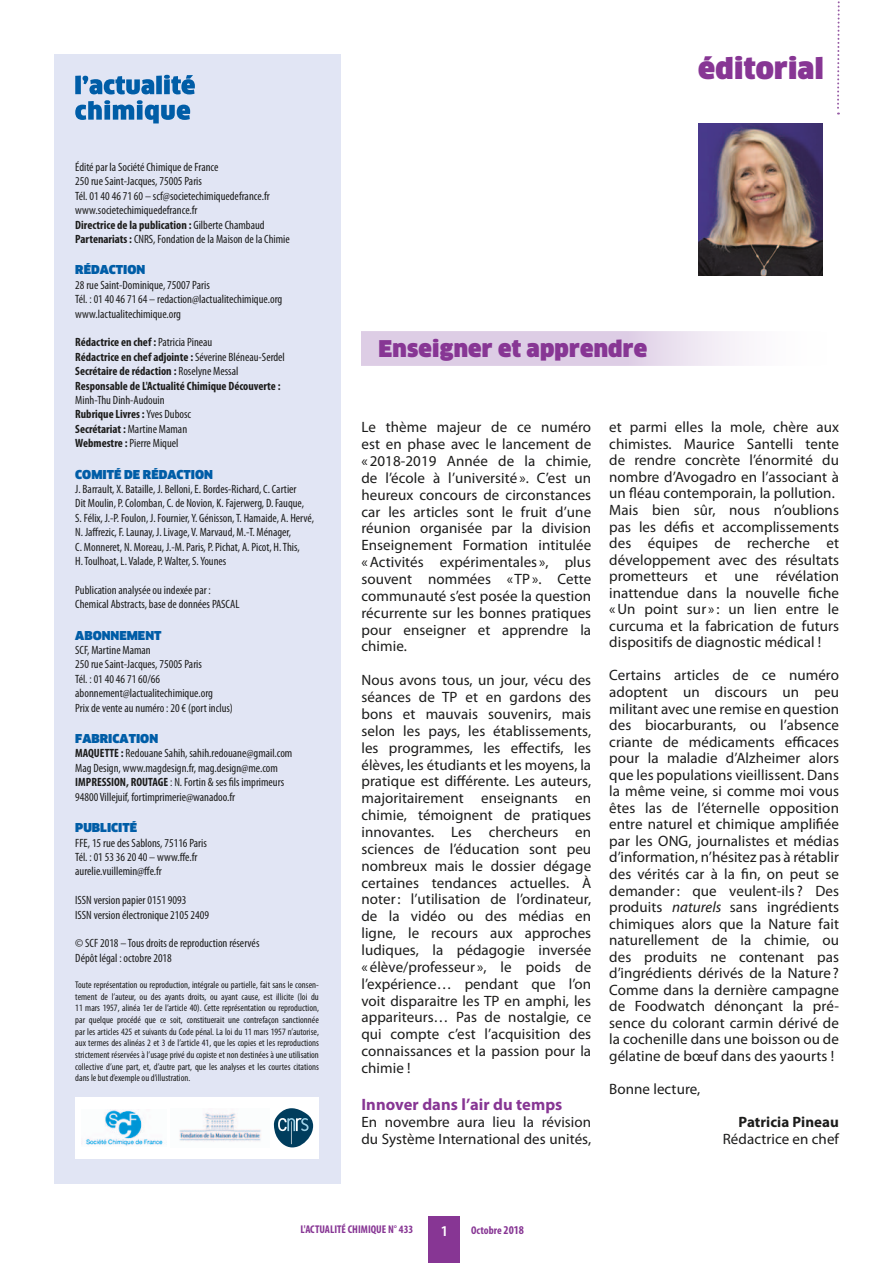
<style>
.page{position:relative;width:893px;height:1263px;background:#fff}
.page>*{position:absolute;margin:0;border:0;box-sizing:border-box;transform-origin:0 0}
.t1{font:900 28.5px "Clan";letter-spacing:.01em;color:#873694}
.t2{font:900 22.5px "Clan";letter-spacing:.01em;color:#873694}
.t3{font:700 16.5px "Myriad Pro";letter-spacing:.005em;color:#873694}
.t4{font:15px/16.8px "Myriad Pro";letter-spacing:.005em;color:#1c1c1b;text-align:justify}
.t5{font:700 15px "Myriad Pro";letter-spacing:.005em;color:#1c1c1b}
.t6{font:600 15px "Myriad Pro";color:#fff}
.t7{font:condensed 12px/14.4px "Myriad Pro";color:#1c1c1b}
.t8{font:700 condensed 12px/14.4px "Myriad Pro";color:#1c1c1b}
.t9{font:900 12px "Clan";color:#005da7}
.t10{font:700 condensed 11.25px "Myriad Pro";color:#873694}
.t11{font:condensed 9.75px/11.7px "Myriad Pro";color:#1c1c1b;text-align:justify}
.s1{font-weight:700}
.s2{font-weight:400}
.s3{font-style:italic}
.s4{font-size:12px}
</style>
<div class="page">
<svg style="left:837px;top:1px;width:3px;height:114px"></svg>
<div style="left:428px;top:1216px;width:32px;height:47px;background:#873694"></div>
<svg style="left:361px;top:332px;width:382px;height:34px;background:#e1d3e8"></svg>
<div style="left:54px;top:54px;width:286px;height:1130px;background:#e1e5f4"></div>
<svg style="left:75px;top:100px;width:115px;height:23px"></svg>
<svg style="left:75px;top:75px;width:120px;height:19px"></svg>
<div style="left:75px;top:1097px;width:244px;height:62px;background:#fff"></div>
<svg style="left:274px;top:1108px;width:39px;height:39px"></svg>
<img style="left:81px;top:1109px;width:82px;height:37px">
<img style="left:179px;top:1113px;width:82px;height:29px">
<img style="left:698px;top:123px;width:124px;height:153px">
<p class="t7" style="left:75px;top:160px;width:216px">Édité par la Société Chimique de France<br>250 rue Saint-Jacques, 75005 Paris<br>Tél. 01 40 46 71 60 – scf@societechimiquedefrance.fr www.societechimiquedefrance.fr<br><span class="s1">Directrice de la publication :</span> Gilberte Chambaud <span class="s1">Partenariats :</span> CNRS, Fondation de la Maison de la Chimie</p>
<p class="t9" style="left:75px;top:263px;width:72px">RÉDACTION</p>
<p class="t7" style="left:75px;top:277px;width:209px">28 rue Saint-Dominique, 75007 Paris<br>Tél. : 01 40 46 71 64 – redaction@lactualitechimique.org www.lactualitechimique.org</p>
<p class="t8" style="left:75px;top:335px;width:211px">Rédactrice en chef : <span class="s2">Patricia Pineau<br></span>Rédactrice en chef adjointe : <span class="s2">Séverine Bléneau-Serdel </span>Secrétaire de rédaction : <span class="s2">Roselyne Messal </span>Responsable de L'Actualité Chimique Découverte :</p>
<p class="t7" style="left:75px;top:393px;width:117px">Minh-Thu Dinh-Audouin<br><span class="s1">Rubrique Livres :</span> Yves Dubosc<br><span class="s1">Secrétariat :</span> Martine Maman<br><span class="s1">Webmestre :</span> Pierre Miquel</p>
<p class="t9" style="left:75px;top:467px;width:35px">Comité</p>
<p class="t9" style="left:124px;top:467px;width:28px">de rédaction</p>
<p class="t7" style="left:75px;top:482px;width:240px">J. Barrault, X. Bataille, J. Belloni, E. Bordes-Richard, C. Cartier<br>Dit Moulin, P. Colomban, C. de Novion, K. Fajerwerg, D. Fauque,<br>S. Félix, J.-P. Foulon, J. Fournier, Y. Génisson, T. Hamaide, A. Hervé, N. Jaffrezic, F. Launay, J. Livage, V. Marvaud, M.-T. Ménager,<br>C. Monneret, N. Moreau, J.-M. Paris, P. Pichat, A. Picot, H. This,<br>H. Toulhoat, L. Valade, P. Walter, S. Younes</p>
<p class="t7" style="left:75px;top:582px;width:166px">Publication analysée ou indexée par :<br>Chemical Abstracts, base de données PASCAL</p>
<p class="t9" style="left:75px;top:628px;width:88px">ABONNEMENT</p>
<p class="t7" style="left:75px;top:643px;width:159px">SCF, Martine Maman<br>250 rue Saint-Jacques, 75005 Paris<br>Tél. : 01 40 46 71 60/66 abonnement@lactualitechimique.org<br>Prix de vente au numéro : 20 € (port inclus)</p>
<p class="t9" style="left:75px;top:731px;width:84px">FABRICATION</p>
<p class="t7" style="left:75px;top:746px;width:219px"><span class="s1">MAQUETTE :</span> Redouane Sahih, sahih.redouane@gmail.com Mag Design, www.magdesign.fr, mag.design@me.com <span class="s1">IMPRESSION, ROUTAGE</span> : N. Fortin &amp; ses fils imprimeurs 94800 Villejuif, fortimprimerie@wanadoo.fr</p>
<p class="t9" style="left:75px;top:820px;width:64px">PUBLICITÉ</p>
<p class="t7" style="left:75px;top:835px;width:133px">FFE, 15 rue des Sablons, 75116 Paris<br>Tél. : 01 53 36 20 40 – www.ffe.fr aurelie.vuillemin@ffe.fr</p>
<p class="t7" style="left:75px;top:893px;width:135px">ISSN version papier 0151 9093<br>ISSN version électronique 2105 2409</p>
<p class="t7" style="left:75px;top:936px;width:186px">© SCF 2018 – Tous droits de reproduction réservés<br>Dépôt légal : octobre 2018</p>
<p class="t11" style="left:75px;top:979px;width:245px">Toute représentation ou reproduction, intégrale ou partielle, fait sans le consen&shy;tement de l’auteur, ou des ayants droits, ou ayant cause, est illicite (loi du 11 mars 1957, alinéa 1er de l’article 40). Cette représentation ou reproduction, par quelque procédé que ce soit, constituerait une contrefaçon sanctionnée par les articles 425 et suivants du Code pénal. La loi du 11 mars 1957 n’autorise, aux termes des alinéas 2 et 3 de l’article 41, que les copies et les reproductions strictement réservées à l’usage privé du copiste et non destinées à une utilisation collective d’une part, et, d’autre part, que les analyses et les courtes citations dans le but d’exemple ou d’illustration.</p>
<h1 class="t1" style="left:698px;top:51px;width:127px">éditorial</h1>
<h2 class="t2" style="left:378px;top:335px;width:270px">Enseigner et apprendre</h2>
<p class="t4" style="left:361px;top:419px;width:231px">Le thème majeur de ce numéro est en phase avec le lancement de « 2018-2019 Année de la chimie, de l’école à l’université ». C’est un heureux concours de circonstances car les articles sont le fruit d’une réunion organisée par la division Enseignement Formation intitulée «Activités expérimentales », plus souvent nommées «TP ». Cette communauté s’est posée la question récurrente sur les bonnes pratiques pour enseigner et apprendre la chimie.</p>
<p class="t4" style="left:361px;top:671px;width:231px">Nous avons tous, un jour, vécu des séances de TP et en gardons des bons et mauvais souvenirs, mais selon les pays, les établissements, les programmes, les effectifs, les élèves, les étudiants et les moyens, la pratique est différente. Les auteurs, majoritairement enseignants en chimie, témoignent de pratiques innovantes. Les chercheurs en sciences de l’éducation sont peu nombreux mais le dossier dégage certaines tendances actuelles. À noter: l’utilisation de l’ordinateur, de la vidéo ou des médias en ligne, le recours aux approches ludiques, la pédagogie inversée « élève/professeur », le poids de l’expérience… pendant que l’on voit disparaitre les TP en amphi, les appariteurs… Pas de nostalgie, ce qui compte c’est l’acquisition des connaissances et la passion pour la chimie !</p>
<p class="t3" style="left:361px;top:1094px;width:202px">Innover dans l’air du temps</p>
<p class="t4" style="left:361px;top:1113px;width:231px">En novembre aura lieu la révision du Système International des unités,</p>
<p class="t4" style="left:609px;top:419px;width:231px;text-align:left">et parmi elles la mole, chère aux chimistes. Maurice Santelli tente de rendre concrète l’énormité du nombre d’Avogadro en l’associant à un fléau contemporain, la pollution.<br>Mais bien sûr, nous n’oublions pas les défis et accomplissements des équipes de recherche et développement avec des résultats prometteurs et une révélation inattendue dans la nouvelle fiche «Un point sur » : un lien entre le curcuma et la fabrication de futurs dispositifs de diagnostic médical !</p>
<p class="t4" style="left:609px;top:667px;width:231px">Certains articles de ce numéro adoptent un discours un peu militant avec une remise en question des biocarburants, ou l’absence criante de médicaments efficaces pour la maladie d’Alzheimer alors que les populations vieillissent. Dans la même veine, si comme moi vous êtes las de l’éternelle opposition entre naturel et chimique amplifiée par les ONG, journalistes et médias d’information, n’hésitez pas à rétablir des vérités car à la fin, on peut se demander: que veulent-ils ? Des produits <span class="s3">naturels</span> sans ingrédients chimiques alors que la Nature fait naturellement de la chimie, ou des produits ne contenant pas d’ingrédients dérivés de la Nature ?<br>Comme dans la dernière campagne de Foodwatch dénonçant la pré&shy;sence du colorant carmin dérivé de la cochenille dans une boisson ou de gélatine de bœuf dans des yaourts !</p>
<p class="t4" style="left:609px;top:1080px;width:93px">Bonne lecture,</p>
<p class="t5" style="left:738px;top:1112px;width:102px">Patricia Pineau</p>
<p class="t4" style="left:723px;top:1130px;width:118px">Rédactrice en chef</p>
<p class="t10" style="left:301px;top:1222px;width:114px">L'ACTUALITÉ CHIMIQUE N° 433</p>
<p class="t6" style="left:440px;top:1221px;width:10px">1</p>
<p class="t10" style="left:471px;top:1223px;width:54px">Octobre <span class="s4">2018</span></p>
</div>
